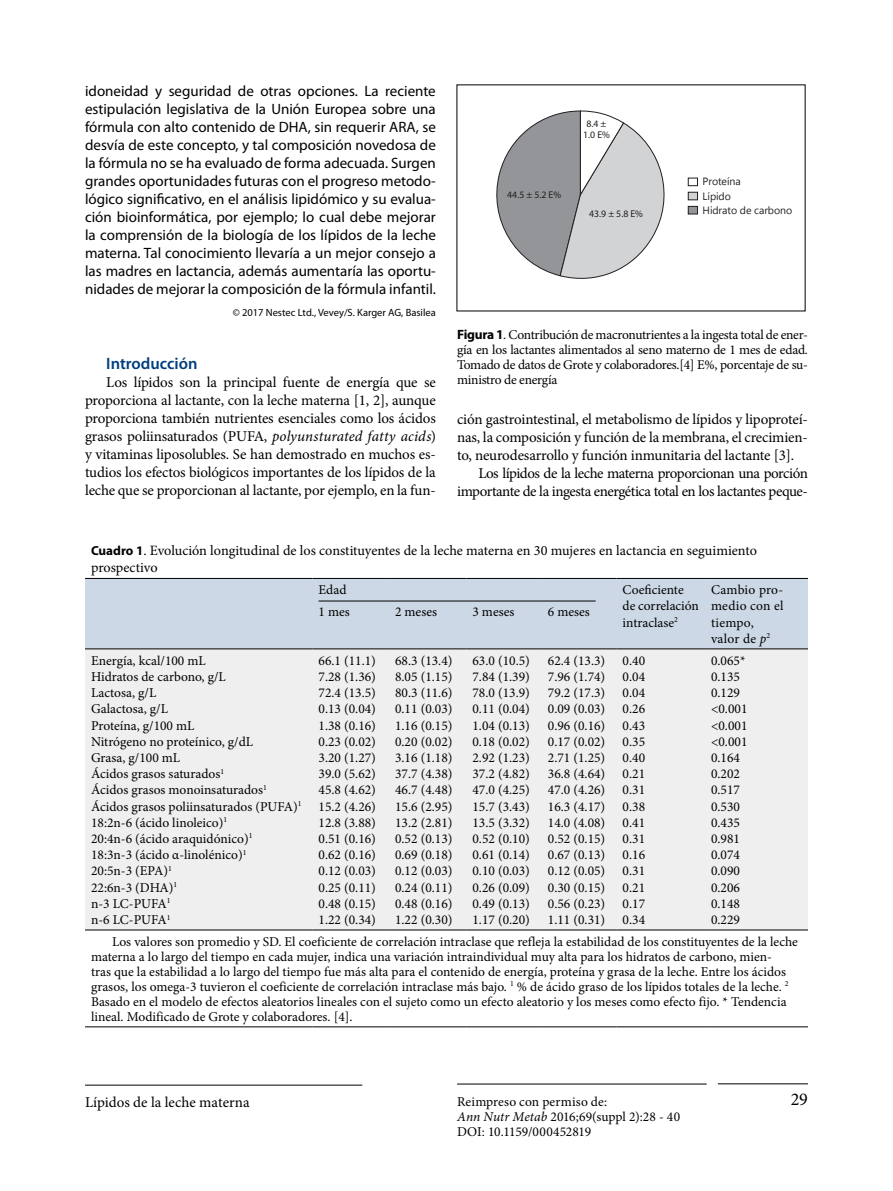
<style>
.page{position:relative;width:893px;height:1191px;background:#fff}
.page>*{position:absolute;margin:0;border:0;box-sizing:border-box;transform-origin:0 0}
.t1{font:18px "Minion Pro";color:#000}
.t2{font:600 16.5px "Myriad Pro";color:#003e7e}
.t3{font:15px/18px "Minion Pro";letter-spacing:-.015em;color:#000;text-align:justify}
.t4{font:15px/18px "Myriad Pro";color:#000;text-align:justify}
.t5{font:15px "Minion Pro";letter-spacing:-.035em;color:#000}
.t6{font:14.25px/17.1px "Minion Pro";color:#000}
.t7{font:13.5px/16.2px "Minion Pro";color:#000;text-align:justify}
.t8{font:13.5px/16.2px "Minion Pro";letter-spacing:.02em;color:#000}
.t9{font:10.5px "Myriad Pro";color:#000}
.t10{font:10.5px/14.1px "Segoe UI";letter-spacing:-.005em;color:#221f20}
.t11{font:600 9.75px/11.9px "Segoe UI";color:#221f20;text-align:center}
.s1{font-style:italic}
.s2{font-family:"Myriad Pro";font-weight:700}
.s3{font-family:"Myriad Pro";font-weight:700;font-size:13.2px}
</style>
<div class="page">
<hr style="left:85px;top:1084px;width:277px;height:1px;background:#000">
<hr style="left:457px;top:1083px;width:250px;height:1px;background:#000">
<hr style="left:718px;top:1083px;width:90px;height:1px;background:#000">
<svg style="left:496px;top:110px;width:169px;height:169px"></svg>
<div style="left:688px;top:178px;width:10px;height:8px;border:1px solid #221f20"></div>
<div style="left:688px;top:192px;width:9px;height:8px;background:#d1d3d4"></div>
<div style="left:688px;top:192px;width:10px;height:8px;border:1px solid #221f20"></div>
<div style="left:688px;top:206px;width:9px;height:8px;background:#939598"></div>
<div style="left:688px;top:206px;width:10px;height:8px;border:1px solid #221f20"></div>
<div style="left:85px;top:579px;width:723px;height:69px;background:#ccd8e5"></div>
<div style="left:85px;top:649px;width:723px;height:280px;background:#efeff0"></div>
<hr style="left:85px;top:578px;width:228px;height:1px;background:#000">
<hr style="left:313px;top:578px;width:76px;height:1px;background:#000">
<hr style="left:389px;top:578px;width:77px;height:1px;background:#000">
<hr style="left:466px;top:578px;width:76px;height:1px;background:#000">
<hr style="left:542px;top:578px;width:75px;height:1px;background:#000">
<hr style="left:617px;top:578px;width:88px;height:1px;background:#000">
<hr style="left:705px;top:578px;width:103px;height:1px;background:#000">
<hr style="left:617px;top:648px;width:88px;height:1px;background:#000">
<hr style="left:705px;top:648px;width:103px;height:1px;background:#000">
<hr style="left:85px;top:648px;width:228px;height:1px;background:#000">
<hr style="left:313px;top:648px;width:76px;height:1px;background:#000">
<hr style="left:389px;top:648px;width:77px;height:1px;background:#000">
<hr style="left:466px;top:648px;width:76px;height:1px;background:#000">
<hr style="left:542px;top:648px;width:75px;height:1px;background:#000">
<hr style="left:85px;top:929px;width:228px;height:1px;background:#000">
<hr style="left:313px;top:929px;width:76px;height:1px;background:#000">
<hr style="left:389px;top:929px;width:77px;height:1px;background:#000">
<hr style="left:466px;top:929px;width:76px;height:1px;background:#000">
<hr style="left:542px;top:929px;width:75px;height:1px;background:#000">
<hr style="left:617px;top:929px;width:88px;height:1px;background:#000">
<hr style="left:705px;top:929px;width:103px;height:1px;background:#000">
<hr style="left:85px;top:1026px;width:228px;height:1px;background:#000">
<hr style="left:313px;top:1026px;width:76px;height:1px;background:#000">
<hr style="left:389px;top:1026px;width:77px;height:1px;background:#000">
<hr style="left:466px;top:1026px;width:76px;height:1px;background:#000">
<hr style="left:542px;top:1026px;width:75px;height:1px;background:#000">
<hr style="left:617px;top:1026px;width:88px;height:1px;background:#000">
<hr style="left:705px;top:1026px;width:103px;height:1px;background:#000">
<hr style="left:319px;top:600px;width:277px;height:1px;background:#000">
<p class="t4" style="left:85px;top:82px;width:352px">idoneidad y seguridad de otras opciones. La reciente estipulación legislativa de la Unión Europea sobre una fórmula con alto contenido de DHA, sin requerir ARA, se desvía de este concepto, y tal composición novedosa de la fórmula no se ha evaluado de forma adecuada. Surgen grandes oportunidades futuras con el progreso metodo&shy;lógico significativo, en el análisis lipidómico y su evalua&shy;ción bioinformática, por ejemplo; lo cual debe mejorar la comprensión de la biología de los lípidos de la leche materna. Tal conocimiento llevaría a un mejor consejo a las madres en lactancia, además aumentaría las oportu&shy;nidades de mejorar la composición de la fórmula infantil.</p>
<p class="t9" style="left:233px;top:305px;width:205px">© 2017 Nestec Ltd., Vevey/S. Karger AG, Basilea</p>
<p class="t2" style="left:106px;top:355px;width:93px">Introducción</p>
<p class="t3" style="left:85px;top:373px;width:352px;text-indent:21px">Los lípidos son la principal fuente de energía que se proporciona al lactante, con la leche materna [1, 2], aunque proporciona también nutrientes esenciales como los ácidos grasos poliinsaturados (PUFA, <span class="s1">polyunsturated fatty acids</span>) y vitaminas liposolubles. Se han demostrado en muchos es&shy;tudios los efectos biológicos importantes de los lípidos de la leche que se proporcionan al lactante, por ejemplo, en la fun-</p>
<p class="t11" style="left:507px;top:189px;width:55px">44.5 ± 5.2 E%</p>
<p class="t11" style="left:583px;top:117px;width:28px">8.4 ±<br>1.0 E%</p>
<p class="t11" style="left:589px;top:208px;width:55px">43.9 ± 5.8 E%</p>
<p class="t10" style="left:703px;top:174px;width:91px">Proteína<br>Lípido<br>Hidrato de carbono</p>
<p class="t7" style="left:457px;top:327px;width:352px;line-height:15px"><span class="s2">Figura 1</span>. Contribución de macronutrientes a la ingesta total de ener&shy;gía en los lactantes alimentados al seno materno de 1 mes de edad.<br>Tomado de datos de Grote y colaboradores.[4] E%, porcentaje de su&shy;ministro de energía</p>
<p class="t3" style="left:457px;top:411px;width:352px">ción gastrointestinal, el metabolismo de lípidos y lipoproteí-</p>
<p class="t3" style="left:457px;top:429px;width:352px">nas, la composición y función de la membrana, el crecimien-</p>
<p class="t3" style="left:457px;top:447px;width:339px">to, neurodesarrollo y función inmunitaria del lactante [3].</p>
<p class="t5" style="left:478px;top:463px;width:331px">Los lípidos de la leche materna proporcionan una porción</p>
<p class="t3" style="left:457px;top:483px;width:352px">importante de la ingesta energética total en los lactantes peque-</p>
<p class="t6" style="left:91px;top:542px;width:667px"><span class="s3">Cuadro 1</span>. Evolución longitudinal de los constituyentes de la leche materna en 30 mujeres en lactancia en seguimiento prospectivo</p>
<p class="t7" style="left:319px;top:582px;width:29px">Edad</p>
<p class="t7" style="left:623px;top:582px;width:78px;text-align:left">Coeficiente de correlación intraclase<sup>2</sup></p>
<p class="t8" style="left:711px;top:582px;width:74px">Cambio pro&shy;medio con el tiempo, valor de <span class="s1">p</span><sup>2</sup></p>
<p class="t7" style="left:319px;top:604px;width:33px">1 mes</p>
<p class="t7" style="left:395px;top:604px;width:44px">2 meses</p>
<p class="t7" style="left:472px;top:604px;width:44px">3 meses</p>
<p class="t7" style="left:548px;top:604px;width:44px">6 meses</p>
<p class="t7" style="left:91px;top:652px;width:212px;text-align:left">Energía, kcal/100 mL<br>Hidratos de carbono, g/L<br>Lactosa, g/L<br>Galactosa, g/L<br>Proteína, g/100 mL<br>Nitrógeno no proteínico, g/dL<br>Grasa, g/100 mL<br>Ácidos grasos saturados<sup>1<br></sup>Ácidos grasos monoinsaturados<sup>1<br></sup>Ácidos grasos poliinsaturados (PUFA)<sup>1<br></sup>18:2n-6 (ácido linoleico)<sup>1<br></sup>20:4n-6 (ácido araquidónico)<sup>1<br></sup>18:3n-3 (ácido α-linolénico)<sup>1<br></sup>20:5n-3 (EPA)<sup>1<br></sup>22:6n-3 (DHA)<sup>1<br></sup>n-3 LC-PUFA<sup>1<br></sup>n-6 LC-PUFA<sup>1</sup></p>
<p class="t7" style="left:319px;top:652px;width:59px">66.1 (11.1)<br>7.28 (1.36)<br>72.4 (13.5)<br>0.13 (0.04)<br>1.38 (0.16)<br>0.23 (0.02)<br>3.20 (1.27)<br>39.0 (5.62)<br>45.8 (4.62)<br>15.2 (4.26)<br>12.8 (3.88)<br>0.51 (0.16)<br>0.62 (0.16)<br>0.12 (0.03)<br>0.25 (0.11)<br>0.48 (0.15)<br>1.22 (0.34)</p>
<p class="t7" style="left:395px;top:652px;width:59px">68.3 (13.4)<br>8.05 (1.15)<br>80.3 (11.6)<br>0.11 (0.03)<br>1.16 (0.15)<br>0.20 (0.02)<br>3.16 (1.18)<br>37.7 (4.38)<br>46.7 (4.48)<br>15.6 (2.95)<br>13.2 (2.81)<br>0.52 (0.13)<br>0.69 (0.18)<br>0.12 (0.03)<br>0.24 (0.11)<br>0.48 (0.16)<br>1.22 (0.30)</p>
<p class="t7" style="left:472px;top:652px;width:59px">63.0 (10.5)<br>7.84 (1.39)<br>78.0 (13.9)<br>0.11 (0.04)<br>1.04 (0.13)<br>0.18 (0.02)<br>2.92 (1.23)<br>37.2 (4.82)<br>47.0 (4.25)<br>15.7 (3.43)<br>13.5 (3.32)<br>0.52 (0.10)<br>0.61 (0.14)<br>0.10 (0.03)<br>0.26 (0.09)<br>0.49 (0.13)<br>1.17 (0.20)</p>
<p class="t7" style="left:548px;top:652px;width:59px">62.4 (13.3)<br>7.96 (1.74)<br>79.2 (17.3)<br>0.09 (0.03)<br>0.96 (0.16)<br>0.17 (0.02)<br>2.71 (1.25)<br>36.8 (4.64)<br>47.0 (4.26)<br>16.3 (4.17)<br>14.0 (4.08)<br>0.52 (0.15)<br>0.67 (0.13)<br>0.12 (0.05)<br>0.30 (0.15)<br>0.56 (0.23)<br>1.11 (0.31)</p>
<p class="t7" style="left:623px;top:652px;width:24px">0.40<br>0.04<br>0.04<br>0.26<br>0.43<br>0.35<br>0.40<br>0.21<br>0.31<br>0.38<br>0.41<br>0.31<br>0.16<br>0.31<br>0.21<br>0.17<br>0.34</p>
<p class="t7" style="left:711px;top:652px;width:38px;text-align:left">0.065*<br>0.135<br>0.129 &lt;0.001 &lt;0.001 &lt;0.001<br>0.164<br>0.202<br>0.517<br>0.530<br>0.435<br>0.981<br>0.074<br>0.090<br>0.206<br>0.148<br>0.229</p>
<p class="t7" style="left:91px;top:934px;width:708px;line-height:15px;text-align:left;text-indent:21px">Los valores son promedio y SD. El coeficiente de correlación intraclase que refleja la estabilidad de los constituyentes de la leche materna a lo largo del tiempo en cada mujer, indica una variación intraindividual muy alta para los hidratos de carbono, mien-<br>tras que la estabilidad a lo largo del tiempo fue más alta para el contenido de energía, proteína y grasa de la leche. Entre los ácidos grasos, los omega-3 tuvieron el coeficiente de correlación intraclase más bajo. <sup>1</sup> % de ácido graso de los lípidos totales de la leche. <sup>2<br></sup>Basado en el modelo de efectos aleatorios lineales con el sujeto como un efecto aleatorio y los meses como efecto fijo. * Tendencia lineal. Modificado de Grote y colaboradores. [4].</p>
<p class="t3" style="left:85px;top:1093px;width:166px">Lípidos de la leche materna</p>
<p class="t7" style="left:457px;top:1094px;width:225px;line-height:15px;text-align:left">Reimpreso con permiso de:<br><span class="s1">Ann Nutr Metab</span> 2016;69(suppl 2):28 - 40<br>DOI: 10.1159/000452819</p>
<h1 class="t1" style="left:791px;top:1087px;width:19px">29</h1>
</div>
